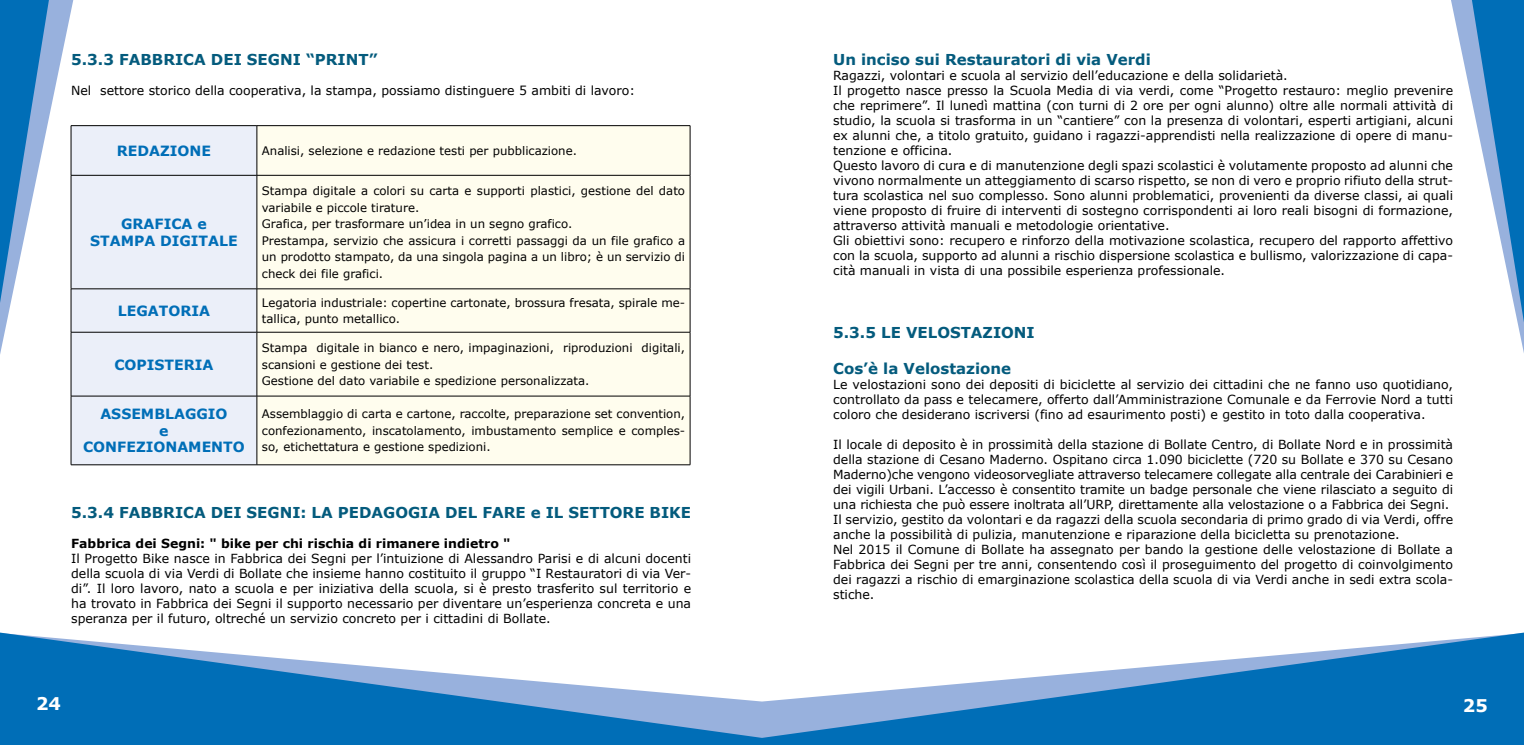
<style>
.page{position:relative;width:1524px;height:745px;background:#fff}
.page>*{position:absolute;margin:0;border:0;box-sizing:border-box;transform-origin:0 0}
.t1{font:700 17.5px "Verdana";color:#fff}
.t2{font:700 15px "Verdana";color:#045b7d}
.t3{font:700 14.12px/16.5px "Verdana";color:#006eb7;text-align:center}
.t4{font:12.5px/15px "Verdana";color:#000;text-align:justify}
.t5{font:700 12.5px "Verdana";color:#000}
.t6{font:11.75px/16.5px "Verdana";color:#000}
</style>
<div class="page">
<svg style="left:87px;top:640px;width:675px;height:104px;fill:#006eb7"></svg>
<svg style="left:762px;top:640px;width:675px;height:104px;fill:#006eb7"></svg>
<svg style="left:60px;top:0;width:27px;height:744px"></svg>
<svg style="left:1437px;top:0;width:23px;height:744px"></svg>
<svg style="left:1460px;top:0;width:64px;height:744px"></svg>
<svg style="left:0;top:0;width:60px;height:744px"></svg>
<div style="left:72px;top:126px;width:185px;height:338px;background:#ebeff9"></div>
<div style="left:258px;top:126px;width:432px;height:338px;background:#fffdee"></div>
<hr style="left:71px;top:125px;width:186px;height:1px;background:#000">
<hr style="left:71px;top:126px;width:1px;height:49px;background:#000">
<hr style="left:257px;top:125px;width:433px;height:1px;background:#000">
<hr style="left:257px;top:126px;width:1px;height:49px;background:#000">
<hr style="left:690px;top:126px;width:1px;height:49px;background:#000">
<hr style="left:71px;top:175px;width:186px;height:1px;background:#000">
<hr style="left:71px;top:175px;width:1px;height:113px;background:#000">
<hr style="left:257px;top:175px;width:433px;height:1px;background:#000">
<hr style="left:257px;top:175px;width:1px;height:113px;background:#000">
<hr style="left:690px;top:175px;width:1px;height:113px;background:#000">
<hr style="left:71px;top:288px;width:186px;height:1px;background:#000">
<hr style="left:71px;top:289px;width:1px;height:43px;background:#000">
<hr style="left:257px;top:288px;width:433px;height:1px;background:#000">
<hr style="left:257px;top:289px;width:1px;height:43px;background:#000">
<hr style="left:690px;top:289px;width:1px;height:43px;background:#000">
<hr style="left:71px;top:332px;width:186px;height:1px;background:#000">
<hr style="left:71px;top:332px;width:1px;height:63px;background:#000">
<hr style="left:257px;top:332px;width:433px;height:1px;background:#000">
<hr style="left:257px;top:332px;width:1px;height:63px;background:#000">
<hr style="left:690px;top:332px;width:1px;height:63px;background:#000">
<hr style="left:71px;top:395px;width:186px;height:1px;background:#000">
<hr style="left:71px;top:396px;width:1px;height:68px;background:#000">
<hr style="left:257px;top:395px;width:433px;height:1px;background:#000">
<hr style="left:257px;top:396px;width:1px;height:68px;background:#000">
<hr style="left:690px;top:396px;width:1px;height:68px;background:#000">
<hr style="left:71px;top:464px;width:186px;height:1px;background:#000">
<hr style="left:257px;top:464px;width:433px;height:1px;background:#000">
<p class="t2" style="left:71px;top:49px;width:308px">5.3.3 FABBRICA DEI SEGNI “PRINT”</p>
<p class="t4" style="left:71px;top:82px;width:565px">Nel settore storico della cooperativa, la stampa, possiamo distinguere 5 ambiti di lavoro:</p>
<p class="t3" style="left:117px;top:142px;width:96px">REDAZIONE</p>
<p class="t6" style="left:262px;top:142px;width:317px">Analisi, selezione e redazione testi per pubblicazione.</p>
<p class="t3" style="left:90px;top:215px;width:149px;line-height:16.9px">GRAFICA e<br>STAMPA DIGITALE</p>
<p class="t6" style="left:262px;top:183px;width:425px">Stampa digitale a colori su carta e supporti plastici, gestione del dato variabile e piccole tirature.<br>Grafica, per trasformare un’idea in un segno grafico.<br>Prestampa, servizio che assicura i corretti passaggi da un file grafico a un prodotto stampato, da una singola pagina a un libro; è un servizio di check dei file grafici.</p>
<p class="t3" style="left:118px;top:302px;width:94px">LEGATORIA</p>
<p class="t6" style="left:262px;top:294px;width:425px">Legatoria industriale: copertine cartonate, brossura fresata, spirale me&shy;tallica, punto metallico.</p>
<p class="t3" style="left:114px;top:355px;width:101px">COPISTERIA</p>
<p class="t6" style="left:262px;top:339px;width:425px">Stampa digitale in bianco e nero, impaginazioni, riproduzioni digitali, scansioni e gestione dei test.<br>Gestione del dato variabile e spedizione personalizzata.</p>
<p class="t3" style="left:83px;top:405px;width:163px">ASSEMBLAGGIO<br>e<br>CONFEZIONAMENTO</p>
<p class="t6" style="left:262px;top:405px;width:425px;text-align:justify">Assemblaggio di carta e cartone, raccolte, preparazione set convention, confezionamento, inscatolamento, imbustamento semplice e comples&shy;so, etichettatura e gestione spedizioni.</p>
<p class="t2" style="left:71px;top:502px;width:621px">5.3.4 FABBRICA DEI SEGNI: LA PEDAGOGIA DEL FARE e IL SETTORE BIKE</p>
<p class="t5" style="left:71px;top:534px;width:441px">Fabbrica dei Segni: " bike per chi rischia di rimanere indietro "</p>
<p class="t4" style="left:71px;top:550px;width:621px">Il Progetto Bike nasce in Fabbrica dei Segni per l’intuizione di Alessandro Parisi e di alcuni docenti della scuola di via Verdi di Bollate che insieme hanno costituito il gruppo “I Restauratori di via Ver&shy;di”. Il loro lavoro, nato a scuola e per iniziativa della scuola, si è presto trasferito sul territorio e ha trovato in Fabbrica dei Segni il supporto necessario per diventare un’esperienza concreta e una speranza per il futuro, oltreché un servizio concreto per i cittadini di Bollate.</p>
<p class="t2" style="left:833px;top:49px;width:319px">Un inciso sui Restauratori di via Verdi</p>
<p class="t4" style="left:833px;top:67px;width:621px;text-align:left">Ragazzi, volontari e scuola al servizio dell’educazione e della solidarietà.<br>Il progetto nasce presso la Scuola Media di via verdi, come “Progetto restauro: meglio prevenire che reprimere”. Il lunedì mattina (con turni di 2 ore per ogni alunno) oltre alle normali attività di studio, la scuola si trasforma in un “cantiere” con la presenza di volontari, esperti artigiani, alcuni ex alunni che, a titolo gratuito, guidano i ragazzi-apprendisti nella realizzazione di opere di manu&shy;tenzione e officina.<br>Questo lavoro di cura e di manutenzione degli spazi scolastici è volutamente proposto ad alunni che vivono normalmente un atteggiamento di scarso rispetto, se non di vero e proprio rifiuto della strut&shy;tura scolastica nel suo complesso. Sono alunni problematici, provenienti da diverse classi, ai quali viene proposto di fruire di interventi di sostegno corrispondenti ai loro reali bisogni di formazione, attraverso attività manuali e metodologie orientative.<br>Gli obiettivi sono: recupero e rinforzo della motivazione scolastica, recupero del rapporto affettivo con la scuola, supporto ad alunni a rischio dispersione scolastica e bullismo, valorizzazione di capa&shy;cità manuali in vista di una possibile esperienza professionale.</p>
<p class="t2" style="left:833px;top:322px;width:203px">5.3.5 LE VELOSTAZIONI</p>
<p class="t2" style="left:833px;top:358px;width:180px">Cos’è la Velostazione</p>
<p class="t4" style="left:833px;top:376px;width:621px">Le velostazioni sono dei depositi di biciclette al servizio dei cittadini che ne fanno uso quotidiano, controllato da pass e telecamere, offerto dall’Amministrazione Comunale e da Ferrovie Nord a tutti coloro che desiderano iscriversi (fino ad esaurimento posti) e gestito in toto dalla cooperativa.</p>
<p class="t4" style="left:833px;top:436px;width:621px;text-align:left">Il locale di deposito è in prossimità della stazione di Bollate Centro, di Bollate Nord e in prossimità della stazione di Cesano Maderno. Ospitano circa 1.090 biciclette (720 su Bollate e 370 su Cesano Maderno)che vengono videosorvegliate attraverso telecamere collegate alla centrale dei Carabinieri e dei vigili Urbani. L’accesso è consentito tramite un badge personale che viene rilasciato a seguito di una richiesta che può essere inoltrata all’URP, direttamente alla velostazione o a Fabbrica dei Segni.<br>Il servizio, gestito da volontari e da ragazzi della scuola secondaria di primo grado di via Verdi, offre anche la possibilità di pulizia, manutenzione e riparazione della bicicletta su prenotazione.<br>Nel 2015 il Comune di Bollate ha assegnato per bando la gestione delle velostazione di Bollate a Fabbrica dei Segni per tre anni, consentendo così il proseguimento del progetto di coinvolgimento dei ragazzi a rischio di emarginazione scolastica della scuola di via Verdi anche in sedi extra scola&shy;stiche.</p>
<h1 class="t1" style="left:36px;top:691px;width:26px">24</h1>
<h1 class="t1" style="left:1463px;top:692px;width:26px">25</h1>
</div>
